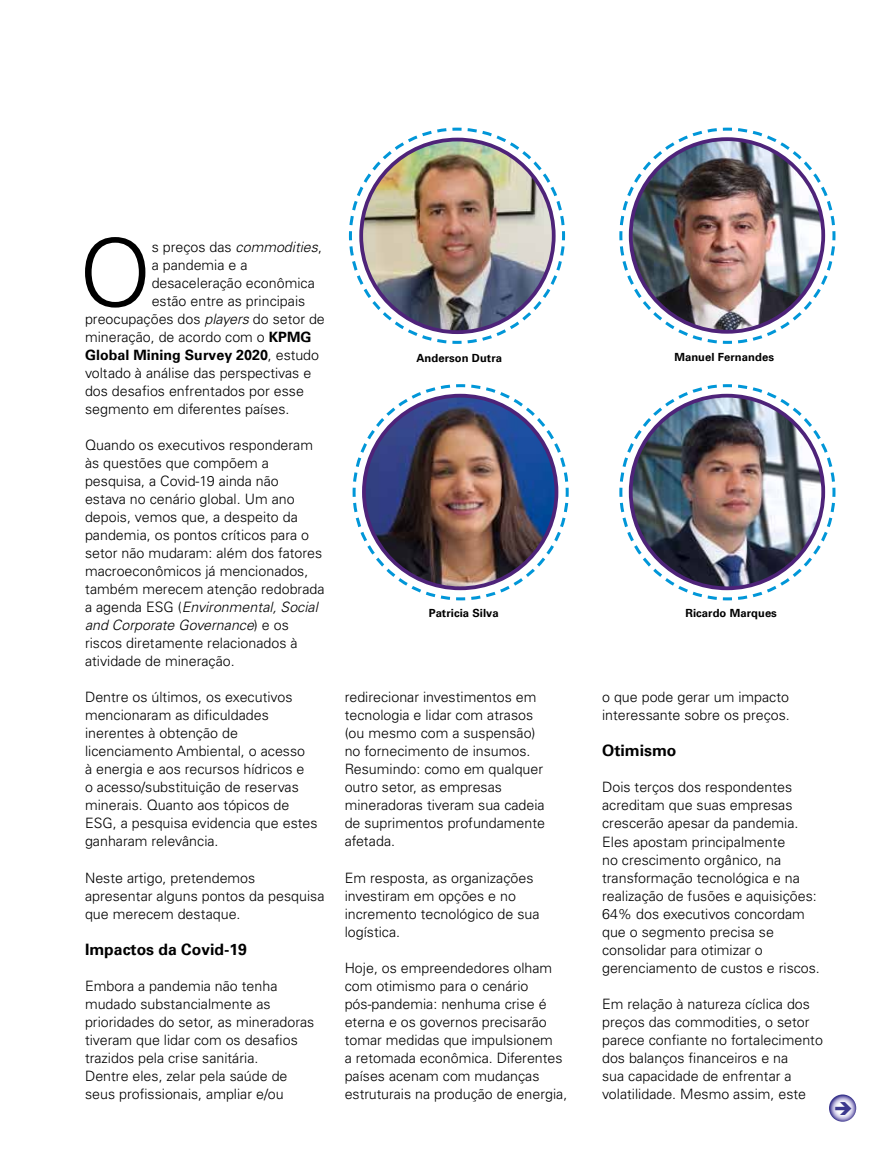
<style>
.page{position:relative;width:893px;height:1170px;background:#fff}
.page>*{position:absolute;margin:0;border:0;box-sizing:border-box;transform-origin:0 0}
.t1{font:300 93.75px "Univers";color:#000}
.t2{font:700 15.75px "Univers";color:#000}
.t3{font:300 14.25px/18px "Univers";color:#000}
.t4{font:700 14.25px "Univers";color:#000}
.t5{font:700 11.25px "Univers";letter-spacing:.005em;color:#000}
.s1{font-style:italic}
.s2{font-weight:700}
.s3{font-weight:300}
</style>
<div class="page">
<svg style="left:829px;top:1094px;width:27px;height:27px"></svg>
<img style="left:348px;top:127px;width:218px;height:217px">
<img style="left:619px;top:127px;width:217px;height:217px">
<img style="left:619px;top:384px;width:217px;height:217px">
<img style="left:352px;top:384px;width:217px;height:217px">
<svg style="left:835px;top:1101px;width:16px;height:13px"></svg>
<h1 class="t1" style="left:79px;top:216px;width:74px">O</h1>
<p class="t3" style="left:152px;top:238px;width:172px">s p r e ç o s d a s <span class="s1">commodities</span>,</p>
<p class="t3" style="left:152px;top:256px;width:97px">a pandemia e a</p>
<p class="t3" style="left:152px;top:274px;width:165px">desaceleração econômica</p>
<p class="t3" style="left:152px;top:292px;width:155px">estão entre as principais</p>
<p class="t3" style="left:85px;top:310px;width:241px">preocupações dos <span class="s1">players</span> do setor de</p>
<p class="t3" style="left:85px;top:328px;width:228px">mineração, de acordo com o <span class="s2">KPMG</span></p>
<p class="t4" style="left:85px;top:347px;width:236px">Global Mining Survey 2020<span class="s3">, estudo</span></p>
<p class="t3" style="left:85px;top:364px;width:228px">voltado à análise das perspectivas e</p>
<p class="t3" style="left:85px;top:382px;width:220px">dos desafios enfrentados por esse</p>
<p class="t3" style="left:85px;top:400px;width:206px">segmento em diferentes países.</p>
<p class="t3" style="left:85px;top:436px;width:241px">Quando os executivos responderam às questões que compõem a pesquisa, a Covid-19 ainda não<br>estava no cenário global. Um ano depois, vemos que, a despeito da pandemia, os pontos críticos para o setor não mudaram: além dos fatores macroeconômicos já mencionados, também merecem atenção redobrada a a g e n d a E S G ( <span class="s1">Environmental,Social and Corporate Governance</span>) e o s riscos diretamente relacionados à atividade de mineração.</p>
<p class="t3" style="left:85px;top:688px;width:234px">Dentre os últimos, os executivos mencionaram as dificuldades inerentes à obtenção de licenciamento Ambiental, o acesso<br>à energia e aos recursos hídricos e<br>o acesso/substituição de reservas minerais. Quanto aos tópicos de<br>ESG, a pesquisa evidencia que estes ganharam relevância.</p>
<p class="t3" style="left:85px;top:868px;width:241px">Neste artigo, pretendemos apresentar alguns pontos da pesquisa que merecem destaque.</p>
<p class="t2" style="left:85px;top:939px;width:163px">Impactos da Covid-19</p>
<p class="t3" style="left:85px;top:976px;width:231px">Embora a pandemia não tenha mudado substancialmente as prioridades do setor, as mineradoras tiveram que lidar com os desafios trazidos pela crise sanitária.<br>Dentre eles, zelar pela saúde de seus profissionais, ampliar e/ou</p>
<p class="t5" style="left:416px;top:351px;width:87px">Anderson Dutra</p>
<p class="t5" style="left:674px;top:351px;width:101px">Manuel Fernandes</p>
<p class="t5" style="left:429px;top:606px;width:72px">Patricia Silva</p>
<p class="t5" style="left:685px;top:606px;width:93px">Ricardo Marques</p>
<p class="t3" style="left:345px;top:688px;width:202px">redirecionar investimentos em tecnologia e lidar com atrasos (ou mesmo com a suspensão) no fornecimento de insumos.<br>Resumindo: como em qualquer outro setor, as empresas mineradoras tiveram sua cadeia de suprimentos profundamente afetada.</p>
<p class="t3" style="left:345px;top:868px;width:196px">Em resposta, as organizações investiram em opções e no incremento tecnológico de sua logística.</p>
<p class="t3" style="left:345px;top:958px;width:224px">Hoje, os empreendedores olham com otimismo para o cenário pós-pandemia: nenhuma crise é eterna e os governos precisarão tomar medidas que impulsionem<br>a retomada econômica. Diferentes países acenam com mudanças estruturais na produção de energia,</p>
<p class="t3" style="left:602px;top:688px;width:189px">o que pode gerar um impacto interessante sobre os preços.</p>
<p class="t2" style="left:602px;top:741px;width:76px">Otimismo</p>
<p class="t3" style="left:602px;top:778px;width:219px">Dois terços dos respondentes acreditam que suas empresas crescerão apesar da pandemia.<br>Eles apostam principalmente<br>no crescimento orgânico, na transformação tecnológica e na realização de fusões e aquisições:<br>64% dos executivos concordam que o segmento precisa se consolidar para otimizar o gerenciamento de custos e riscos.</p>
<p class="t3" style="left:602px;top:994px;width:222px">Em relação à natureza cíclica dos preços das commodities, o setor parece confiante no fortalecimento dos balanços financeiros e na<br>sua capacidade de enfrentar a volatilidade. Mesmo assim, este</p>
</div>
